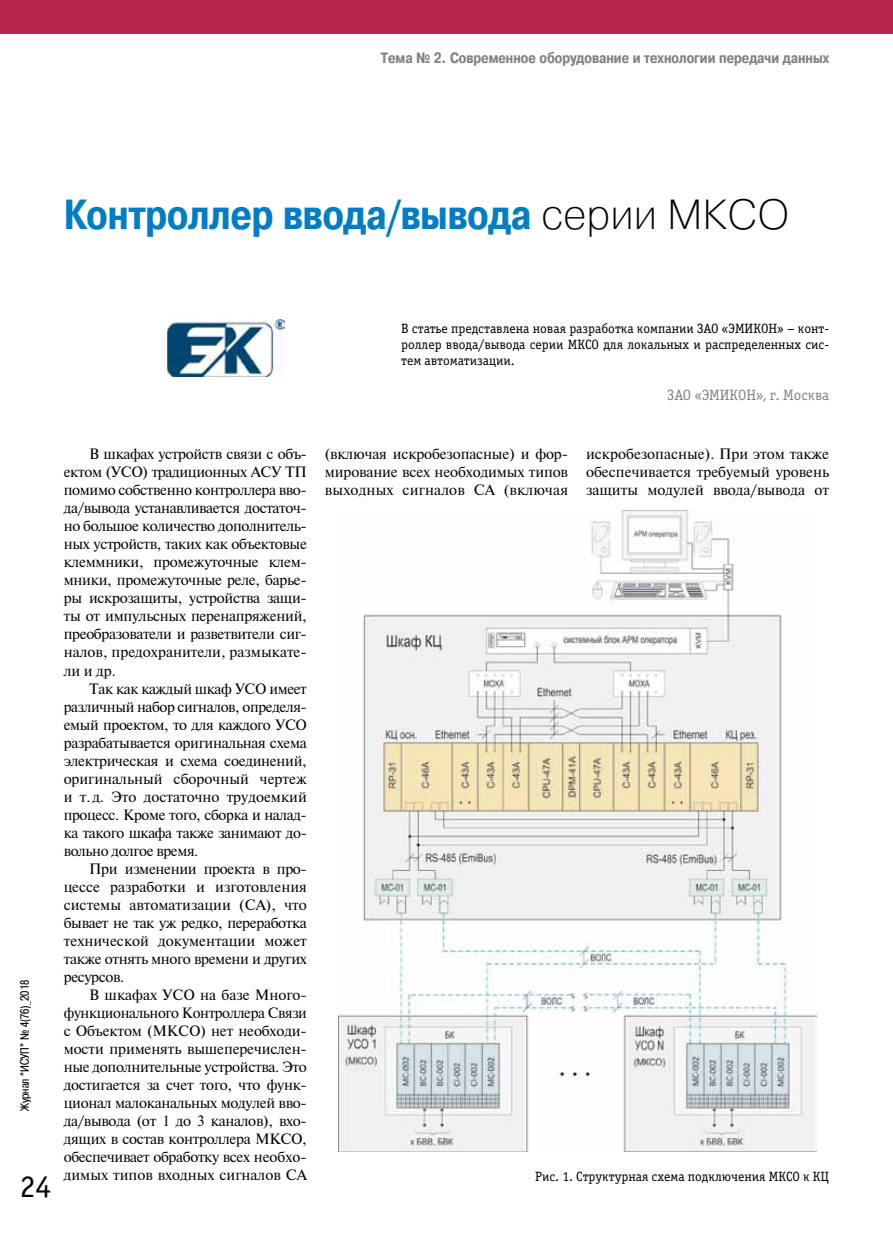
<style>
.page{position:relative;width:893px;height:1234px;background:#fff}
.page>*{position:absolute;margin:0;border:0;box-sizing:border-box;transform-origin:0 0}
.t1{font:700 42px "Pragmatica Cond C";color:#007dc5}
.t2{font:31.5px "Officina Serif C";color:#000}
.t3{font:15px/18px "Newton";color:#000;text-align:justify}
.t4{font:700 15px "Pragmatica Cond C";color:#808285}
.t5{font:15px "Officina Serif C";color:#808285}
.t6{font:13.5px/16.2px "Officina Serif C";color:#000;text-align:justify}
.t7{font:12px "Pragmatica Cond C";color:#000}
.s1{font-family:"Pragmatica Light C";font-weight:400;color:#000}
</style>
<div class="page">
<div style="left:0;top:0;width:893px;height:34px;background:#b7274c"></div>
<img style="left:338px;top:510px;width:478px;height:640px">
<img style="left:167px;top:320px;width:118px;height:56px">
<p class="t4" style="left:381px;top:50px;width:450px">Тема № 2. Современное оборудование и технологии передачи данных</p>
<h1 class="t1" style="left:64px;top:191px;width:727px">Контроллер ввода/вывода <span class="s1">серии МКСО</span></h1>
<p class="t6" style="left:401px;top:320px;width:430px">В статье представлена новая разработка компании ЗАО «ЭМИКОН» – конт‑ роллер ввода/вывода серии МКСО для локальных и распределенных сис‑ тем автоматизации.</p>
<p class="t5" style="left:667px;top:387px;width:163px">ЗАО «ЭМИКОН», г. Москва</p>
<p class="t7" style="left:18px;top:1110px;width:133px;rotate:-90deg">Журнал “ИСУП” № 4(76)_2018</p>
<h2 class="t2" style="left:20px;top:1168px;width:33px">24</h2>
<p class="t3" style="left:64px;top:444px;width:245px;text-indent:26px">В шкафах устройств связи с объ&shy;ектом (УСО) традиционных АСУ ТП помимо собственно контроллера вво&shy;да/вывода устанавливается достаточ&shy;но большое количество дополнитель&shy;ных устройств, таких как объектовые клеммники, промежуточные клем&shy;мники, промежуточные реле, барье&shy;ры искрозащиты, устройства защи&shy;ты от импульсных перенапряжений, преобразователи и разветвители сиг&shy;налов, предохранители, размыкате&shy;ли и др.</p>
<p class="t3" style="left:64px;top:678px;width:245px;text-indent:26px">Так как каждый шкаф УСО имеет различный набор сигналов, определя&shy;емый проектом, то для каждого УСО разрабатывается оригинальная схема электрическая и схема соединений, оригинальный сборочный чертеж и т.д. Это достаточно трудоемкий процесс. Кроме того, сборка и налад&shy;ка такого шкафа также занимают до&shy;вольно долгое время.</p>
<p class="t3" style="left:64px;top:858px;width:245px;text-indent:26px">При изменении проекта в про&shy;цессе разработки и изготовления системы автоматизации (СА), что бывает не так уж редко, переработка технической документации может также отнять много времени и других ресурсов.</p>
<p class="t3" style="left:64px;top:984px;width:245px;text-indent:26px">В шкафах УСО на базе Много&shy;функционального Контроллера Связи с Объектом (МКСО) нет необходи&shy;мости применять вышеперечислен&shy;ные дополнительные устройства. Это достигается за счет того, что функ&shy;ционал малоканальных модулей вво&shy;да/вывода (от 1 до 3 каналов), вхо&shy;дящих в состав контроллера МКСО, обеспечивает обработку всех необхо&shy;димых типов входных сигналов СА</p>
<p class="t3" style="left:325px;top:444px;width:245px">(включая искробезопасные) и фор&shy;мирование всех необходимых типов выходных сигналов СА (включая</p>
<p class="t3" style="left:586px;top:444px;width:245px">искробезопасные). При этом также обеспечивается требуемый уровень защиты модулей ввода/вывода от</p>
<p class="t6" style="left:535px;top:1167px;width:295px">Рис. 1. Структурная схема подключения МКСО к КЦ</p>
</div>
